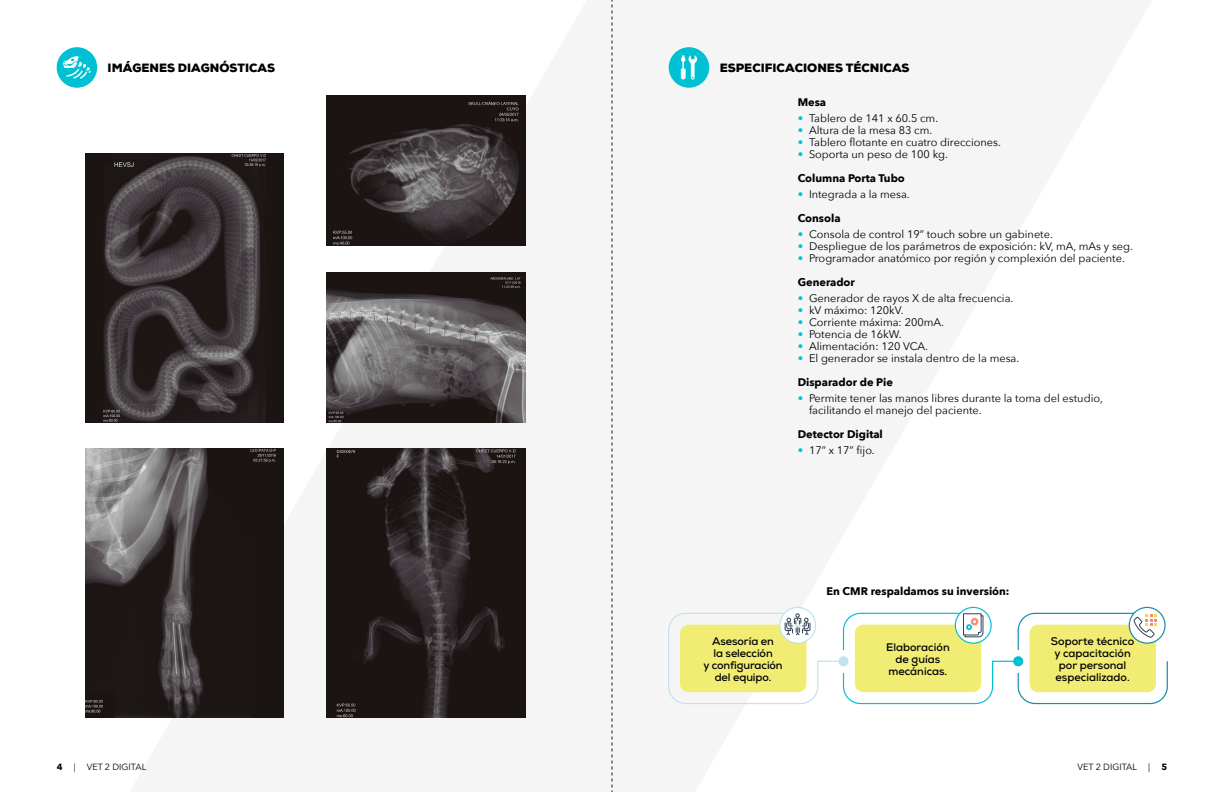
<style>
.page{position:relative;width:1224px;height:792px;background:#fff}
.page>*{position:absolute;margin:0;border:0;box-sizing:border-box;transform-origin:0 0}
.t1{font:900 12px "Nexa";color:#000}
.t2{font:11px/24px "Avenir Next";color:#000}
.t3{font:700 11px/12px "Nexa";color:#000;text-align:center}
.t4{font:700 11px "Avenir Next";color:#000}
.t5{font:9px "Avenir Next";color:#000}
.s1{color:#00c1d4}
.s2{font-weight:700}
</style>
<div class="page">
<div style="left:669px;top:47px;width:40px;height:41px;background:#00c1d4;border-radius:50%"></div>
<svg style="left:681px;top:55px;width:16px;height:25px"></svg>
<svg style="left:612px;top:0;width:1px;height:792px"></svg>
<img style="left:327px;top:95px;width:198px;height:150px">
<img style="left:327px;top:449px;width:198px;height:269px">
<img style="left:85px;top:449px;width:199px;height:269px">
<img style="left:327px;top:272px;width:198px;height:150px">
<img style="left:85px;top:153px;width:199px;height:269px">
<div style="left:57px;top:47px;width:40px;height:41px;background:#00c1d4;border-radius:50%"></div>
<svg style="left:63px;top:56px;width:28px;height:23px"></svg>
<svg style="left:1129px;top:607px;width:36px;height:36px"></svg>
<div style="left:1129px;top:607px;width:37px;height:37px;border:1px solid #148cab;border-radius:50%"></div>
<svg style="left:780px;top:607px;width:36px;height:36px"></svg>
<div style="left:779px;top:607px;width:37px;height:37px;border:1px solid #bee4ed;border-radius:50%"></div>
<svg style="left:955px;top:607px;width:36px;height:36px"></svg>
<div style="left:955px;top:607px;width:37px;height:37px;border:1px solid #00c1d4;border-radius:50%"></div>
<svg style="left:668px;top:612px;width:500px;height:93px"></svg>
<p class="t1" style="left:108px;top:60px;width:169px">IMÁGENES DIAGNÓSTICAS</p>
<p class="t1" style="left:720px;top:60px;width:191px">ESPECIFICACIONES TÉCNICAS</p>
<p class="t4" style="left:798px;top:92px;width:30px">Mesa</p>
<p class="t2" style="left:798px;top:105px;width:142px"><span class="s1">•</span> Tablero de 141 x 60.5 cm.</p>
<p class="t2" style="left:798px;top:117px;width:136px"><span class="s1">•</span> Altura de la mesa 83 cm.</p>
<p class="t2" style="left:798px;top:129px;width:205px"><span class="s1">•</span> Tablero flotante en cuatro direcciones.</p>
<p class="t2" style="left:798px;top:141px;width:152px"><span class="s1">•</span> Soporta un peso de 100 kg.<br><span class="s2">Columna Porta Tubo</span></p>
<p class="t2" style="left:798px;top:181px;width:114px"><span class="s1">•</span> Integrada a la mesa.<br><span class="s2">Consola</span></p>
<p class="t2" style="left:798px;top:221px;width:257px"><span class="s1">•</span> Consola de control 19” touch sobre un gabinete.</p>
<p class="t2" style="left:798px;top:233px;width:337px"><span class="s1">•</span> Despliegue de los parámetros de exposición: kV, mA, mAs y seg.</p>
<p class="t2" style="left:798px;top:245px;width:329px"><span class="s1">•</span> Programador anatómico por región y complexión del paciente.<br><span class="s2">Generador</span></p>
<p class="t2" style="left:798px;top:285px;width:217px"><span class="s1">•</span> Generador de rayos X de alta frecuencia.</p>
<p class="t2" style="left:798px;top:297px;width:108px"><span class="s1">•</span> kV máximo: 120kV.</p>
<p class="t2" style="left:798px;top:309px;width:148px"><span class="s1">•</span> Corriente máxima: 200mA.</p>
<p class="t2" style="left:798px;top:321px;width:105px"><span class="s1">•</span> Potencia de 16kW.</p>
<p class="t2" style="left:798px;top:333px;width:132px"><span class="s1">•</span> Alimentación: 120 VCA.</p>
<p class="t2" style="left:798px;top:345px;width:223px"><span class="s1">•</span> El generador se instala dentro de la mesa.<br><span class="s2">Disparador de Pie</span></p>
<p class="t2" style="left:809px;top:391px;width:295px;line-height:12px;text-indent:-11px"><span class="s1">•</span> Permite tener las manos libres durante la toma del estudio, facilitando el manejo del paciente.</p>
<p class="t4" style="left:798px;top:424px;width:87px">Detector Digital</p>
<p class="t2" style="left:798px;top:437px;width:79px"><span class="s1">•</span> 17” x 17” fijo.</p>
<p class="t5" style="left:57px;top:760px;width:91px"><span class="s2">4</span> | VET 2 DIGITAL</p>
<p class="t3" style="left:704px;top:635px;width:81px">Asesoría en<br>la selección<br>y configuración del equipo.</p>
<p class="t4" style="left:826px;top:581px;width:185px">En CMR respaldamos su inversión:</p>
<p class="t3" style="left:886px;top:641px;width:65px">Elaboración de guías mecánicas.</p>
<p class="t3" style="left:1051px;top:635px;width:85px">Soporte técnico y capacitación por personal especializado.</p>
<p class="t5" style="left:1078px;top:760px;width:91px">VET 2 DIGITAL | <span class="s2">5</span></p>
</div>
